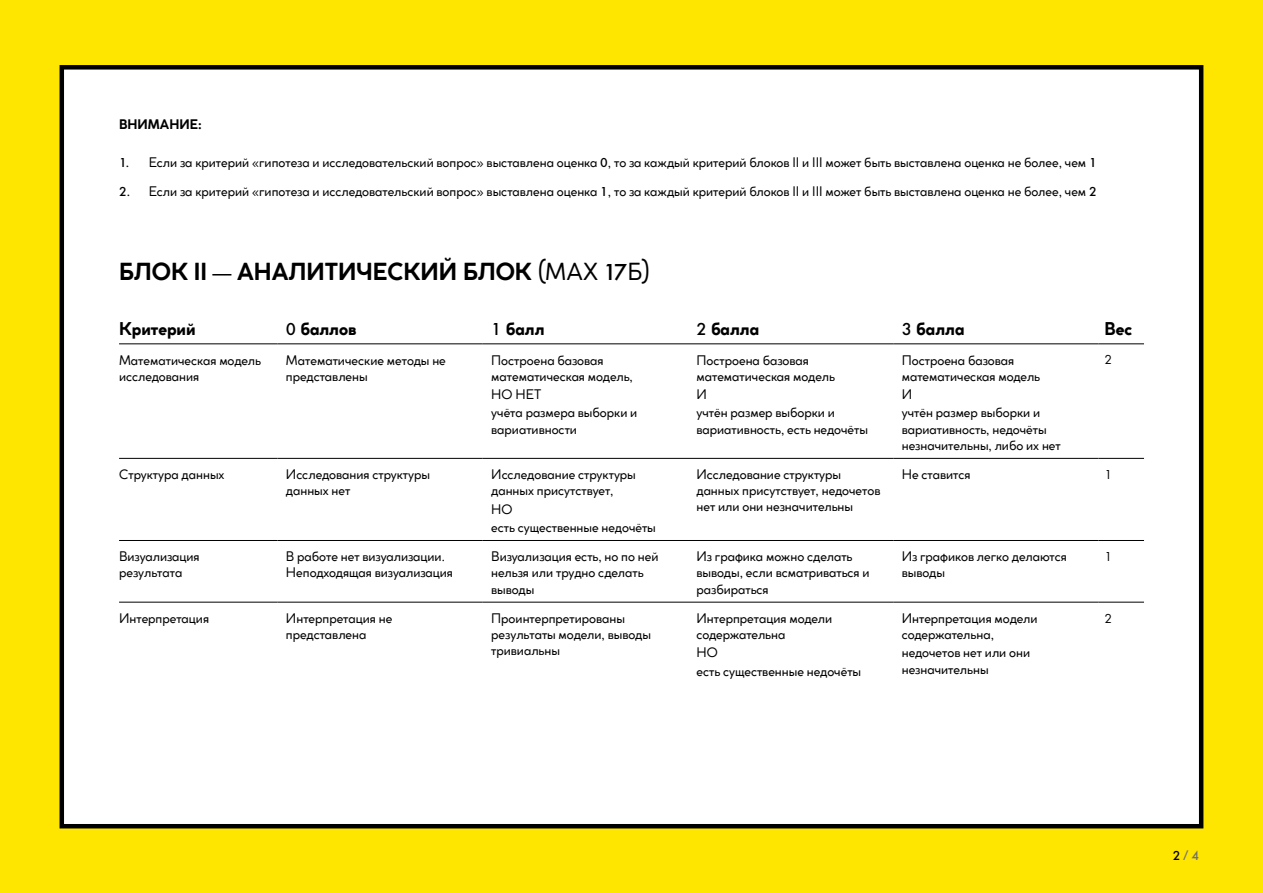
<style>
.page{position:relative;width:1263px;height:893px;background:#ffe600}
.page>*{position:absolute;margin:0;border:0;box-sizing:border-box;transform-origin:0 0}
.t1{font:700 24px "Cocogoose Classic Trial";color:#000}
.t2{font:700 18px "Cocogoose Classic Trial";color:#000}
.t3{font:13.5px/16.2px "Cocogoose Classic Trial";color:#000}
.t4{font:700 13.5px "Cocogoose Classic Trial";color:#000}
.t5{font:13.5px "Futura New";color:#000}
.t6{font:500 13.5px "Futura New";color:#000}
.s1{font-family:"Futura New";font-weight:500}
.s2{font-weight:400}
.s3{font-family:"Cocogoose Classic Trial";font-weight:400;color:#706f6f}
.s4{color:#706f6f}
</style>
<div class="page">
<div style="left:62px;top:67px;width:1139px;height:759px;background:#fff"></div>
<div style="left:60px;top:65px;width:1143px;height:763px;border:4px solid #000"></div>
<hr style="left:119px;top:344px;width:158px;height:1px;background:#000">
<hr style="left:277px;top:344px;width:206px;height:1px;background:#000">
<hr style="left:483px;top:344px;width:205px;height:1px;background:#000">
<hr style="left:688px;top:344px;width:205px;height:1px;background:#000">
<hr style="left:893px;top:344px;width:205px;height:1px;background:#000">
<hr style="left:1098px;top:344px;width:46px;height:1px;background:#000">
<hr style="left:119px;top:458px;width:158px;height:1px;background:#000">
<hr style="left:277px;top:458px;width:206px;height:1px;background:#000">
<hr style="left:483px;top:458px;width:205px;height:1px;background:#000">
<hr style="left:688px;top:458px;width:205px;height:1px;background:#000">
<hr style="left:893px;top:458px;width:205px;height:1px;background:#000">
<hr style="left:1098px;top:458px;width:46px;height:1px;background:#000">
<hr style="left:119px;top:540px;width:158px;height:1px;background:#000">
<hr style="left:277px;top:540px;width:206px;height:1px;background:#000">
<hr style="left:483px;top:540px;width:205px;height:1px;background:#000">
<hr style="left:688px;top:540px;width:205px;height:1px;background:#000">
<hr style="left:893px;top:540px;width:205px;height:1px;background:#000">
<hr style="left:1098px;top:540px;width:46px;height:1px;background:#000">
<hr style="left:119px;top:602px;width:158px;height:1px;background:#000">
<hr style="left:277px;top:602px;width:206px;height:1px;background:#000">
<hr style="left:483px;top:602px;width:205px;height:1px;background:#000">
<hr style="left:688px;top:602px;width:205px;height:1px;background:#000">
<hr style="left:893px;top:602px;width:205px;height:1px;background:#000">
<hr style="left:1098px;top:602px;width:46px;height:1px;background:#000">
<p class="t4" style="left:119px;top:114px;width:84px">ВНИМАНИЕ:</p>
<p class="t3" style="left:119px;top:153px;width:979px"><span class="s1">1.</span> Если за критерий «гипотеза и исследовательский вопрос» выставлена оценка <span class="s1">0</span>, то за каждый критерий блоков II и III может быть выставлена оценка не более, чем <span class="s1">1</span></p>
<p class="t3" style="left:119px;top:182px;width:979px"><span class="s1">2.</span> Если за критерий «гипотеза и исследовательский вопрос» выставлена оценка <span class="s1">1</span>, то за каждый критерий блоков II и III может быть выставлена оценка не более, чем <span class="s1">2</span></p>
<h1 class="t1" style="left:119px;top:253px;width:532px">БЛОК II — АНАЛИТИЧЕСКИЙ БЛОК <span class="s2">(МАХ</span> <span class="s1">17</span><span class="s2">Б)</span></h1>
<h2 class="t2" style="left:119px;top:315px;width:78px">Критерий</h2>
<h2 class="t2" style="left:286px;top:315px;width:72px"><span class="s1">0</span> баллов</h2>
<h2 class="t2" style="left:491px;top:315px;width:55px"><span class="s1">1</span> балл</h2>
<h2 class="t2" style="left:696px;top:315px;width:64px"><span class="s1">2</span> балла</h2>
<h2 class="t2" style="left:902px;top:315px;width:64px"><span class="s1">3</span> балла</h2>
<h2 class="t2" style="left:1104px;top:315px;width:29px">Вес</h2>
<p class="t3" style="left:119px;top:351px;width:143px">Математическая модель исследования</p>
<p class="t3" style="left:286px;top:351px;width:161px">Математические методы не представлены</p>
<p class="t3" style="left:491px;top:351px;width:143px">Построена базовая математическая модель,</p>
<p class="t3" style="left:491px;top:385px;width:148px;line-height:18.3px">НО НЕТ<br>учёта размера выборки и</p>
<p class="t3" style="left:491px;top:420px;width:87px">вариативности</p>
<p class="t3" style="left:902px;top:351px;width:140px">Построена базовая математическая модель</p>
<p class="t3" style="left:902px;top:385px;width:140px;line-height:18.3px">И<br>учтён размер выборки и</p>
<p class="t3" style="left:902px;top:420px;width:161px">вариативность, недочёты незначительны, либо их нет</p>
<p class="t3" style="left:696px;top:351px;width:140px">Построена базовая математическая модель</p>
<p class="t3" style="left:696px;top:385px;width:140px;line-height:18.3px">И<br>учтён размер выборки и</p>
<p class="t3" style="left:696px;top:420px;width:173px">вариативность, есть недочёты</p>
<p class="t5" style="left:1104px;top:352px;width:9px">2</p>
<p class="t3" style="left:119px;top:466px;width:107px">Структура данных</p>
<p class="t3" style="left:286px;top:466px;width:146px">Исследования структуры данных нет</p>
<p class="t3" style="left:491px;top:466px;width:146px">Исследование структуры данных присутствует,</p>
<p class="t3" style="left:491px;top:499px;width:166px;line-height:18.3px">НО<br>есть существенные недочёты</p>
<p class="t3" style="left:696px;top:466px;width:185px">Исследование структуры данных присутствует, недочетов нет или они незначительны</p>
<p class="t3" style="left:902px;top:466px;width:70px">Не ставится</p>
<p class="t5" style="left:1104px;top:466px;width:9px">1</p>
<p class="t3" style="left:119px;top:548px;width:82px">Визуализация результата</p>
<p class="t3" style="left:286px;top:548px;width:169px">В работе нет визуализации.<br>Неподходящая визуализация</p>
<p class="t3" style="left:491px;top:548px;width:169px">Визуализация есть, но по ней нельзя или трудно сделать выводы</p>
<p class="t3" style="left:696px;top:548px;width:175px">Из графика можно сделать выводы, если всматриваться и разбираться</p>
<p class="t3" style="left:902px;top:548px;width:167px">Из графиков легко делаются выводы</p>
<p class="t5" style="left:1104px;top:548px;width:9px">1</p>
<p class="t3" style="left:119px;top:609px;width:92px">Интерпретация</p>
<p class="t3" style="left:286px;top:609px;width:108px">Интерпретация не представлена</p>
<p class="t3" style="left:491px;top:609px;width:161px">Проинтерпретированы результаты модели, выводы тривиальны</p>
<p class="t3" style="left:696px;top:609px;width:137px">Интерпретация модели содержательна</p>
<p class="t3" style="left:902px;top:609px;width:137px">Интерпретация модели содержательна,</p>
<p class="t3" style="left:902px;top:644px;width:130px">недочетов нет или они незначительны</p>
<p class="t5" style="left:1104px;top:610px;width:9px">2</p>
<p class="t3" style="left:696px;top:643px;width:166px;line-height:18.3px">НО<br>есть существенные недочёты</p>
<p class="t6" style="left:1173px;top:847px;width:28px">2 <span class="s3">/</span> <span class="s4">4</span></p>
</div>
